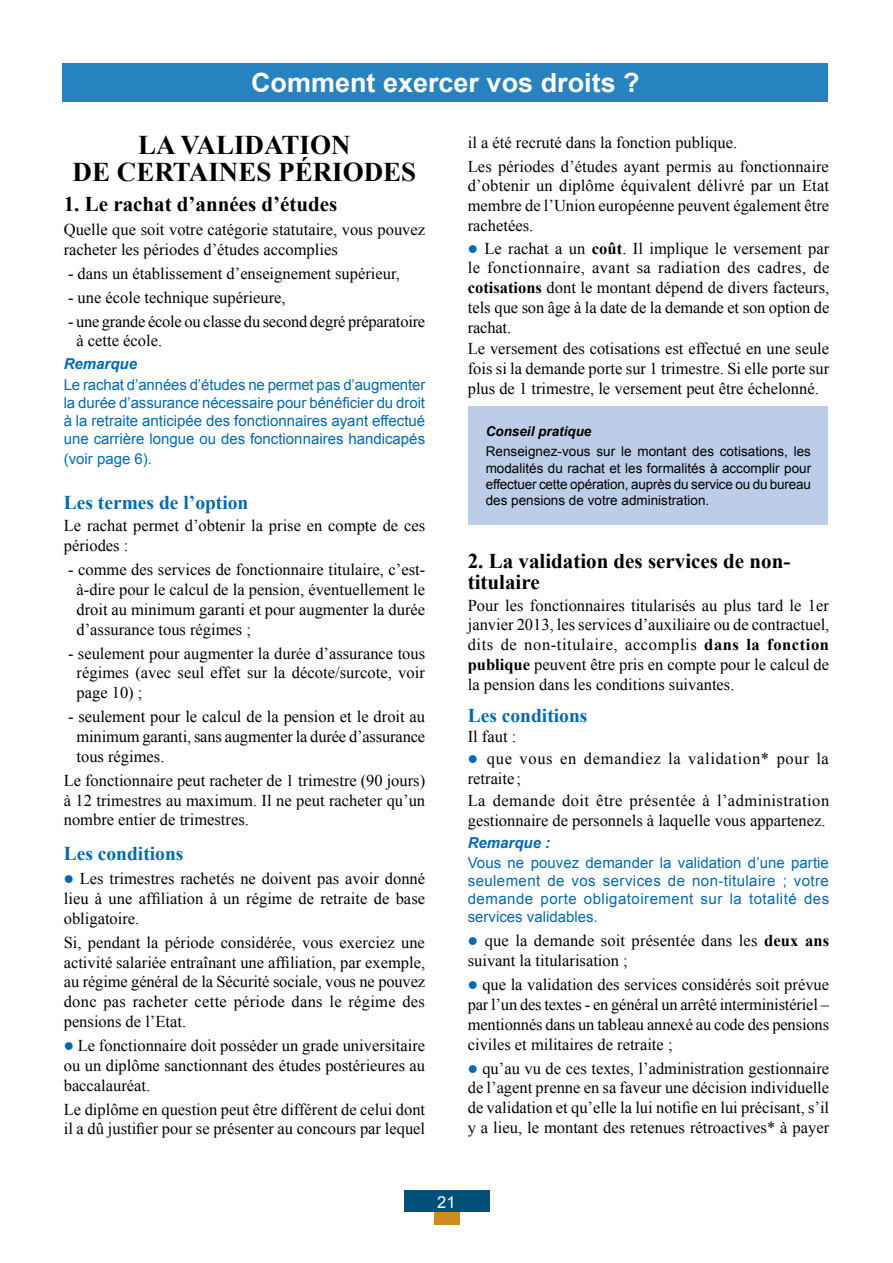
<style>
.page{position:relative;width:893px;height:1263px;background:#fff}
.page>*{position:absolute;margin:0;border:0;box-sizing:border-box;transform-origin:0 0}
.t1{font:700 27px/27px "Times New Roman";color:#000;text-align:center}
.t2{font:700 26.4px "Arial";color:#fff}
.t3{font:700 21px/21px "Times New Roman";color:#000}
.t4{font:700 19.5px "Times New Roman";color:#0069b2}
.t5{font:16.5px/19.8px "Times New Roman";color:#000;text-align:justify}
.t6{font:16.5px/19.8px "Times New Roman";letter-spacing:.04em;color:#000}
.t7{font:16.5px "Arial";color:#fff}
.t8{font:15px/18px "Arial";color:#0069b2;text-align:justify}
.t9{font:italic 700 15px "Arial";color:#0069b2}
.t10{font:13.5px/16.2px "Arial";color:#000;text-align:justify}
.t11{font:italic 700 13.5px "Arial";color:#000}
.s1{color:#0069b2}
.s2{font-weight:700}
</style>
<div class="page">
<div style="left:404px;top:1191px;width:85px;height:21px;background:#00507a"></div>
<div style="left:434px;top:1212px;width:25px;height:13px;background:#ce8c1e"></div>
<div style="left:63px;top:63px;width:765px;height:39px;background:#2782c0"></div>
<div style="left:469px;top:407px;width:359px;height:117px;background:#bdcde7"></div>
<h2 class="t2" style="left:251px;top:66px;width:390px">Comment exercer vos droits ?</h2>
<h1 class="t1" style="left:73px;top:131px;width:345px">LA VALIDATION<br>DE CERTAINES PÉRIODES</h1>
<p class="t3" style="left:64px;top:193px;width:275px">1. Le rachat d’années d’études</p>
<p class="t5" style="left:64px;top:219px;width:363px">Quelle que soit votre catégorie statutaire, vous pouvez racheter les périodes d’études accomplies</p>
<p class="t5" style="left:68px;top:263px;width:333px">- dans un établissement d’enseignement supérieur,</p>
<p class="t5" style="left:68px;top:287px;width:219px">- une école technique supérieure,</p>
<p class="t5" style="left:77px;top:311px;width:350px;text-indent:-8px">- une grande école ou classe du second degré préparatoire à cette école.</p>
<p class="t9" style="left:64px;top:354px;width:75px">Remarque</p>
<p class="t8" style="left:64px;top:376px;width:363px">Le rachat d’années d’études ne permet pas d’augmenter la durée d’assurance nécessaire pour bénéficier du droit à la retraite anticipée des fonctionnaires ayant effectué une carrière longue ou des fonctionnaires handicapés</p>
<p class="t8" style="left:64px;top:450px;width:90px">(voir page 6).</p>
<p class="t4" style="left:64px;top:489px;width:186px">Les termes de l’option</p>
<p class="t5" style="left:64px;top:516px;width:363px">Le rachat permet d’obtenir la prise en compte de ces périodes :</p>
<p class="t5" style="left:77px;top:559px;width:350px;text-indent:-8px">- comme des services de fonctionnaire titulaire, c’est&shy;à-dire pour le calcul de la pension, éventuellement le droit au minimum garanti et pour augmenter la durée d’assurance tous régimes ;</p>
<p class="t5" style="left:77px;top:643px;width:350px;text-indent:-8px">- seulement pour augmenter la durée d’assurance tous régimes (avec seul effet sur la décote/surcote, voir page 10) ;</p>
<p class="t5" style="left:77px;top:706px;width:350px;text-indent:-8px">- seulement pour le calcul de la pension et le droit au minimum garanti, sans augmenter la durée d’assurance tous régimes.</p>
<p class="t5" style="left:64px;top:770px;width:363px">Le fonctionnaire peut racheter de 1 trimestre (90 jours) à 12 trimestres au maximum. Il ne peut racheter qu’un nombre entier de trimestres.</p>
<p class="t4" style="left:64px;top:840px;width:121px">Les conditions</p>
<p class="t5" style="left:64px;top:868px;width:363px"><span class="s1">●</span> Les trimestres rachetés ne doivent pas avoir donné lieu à une affiliation à un régime de retraite de base obligatoire.</p>
<p class="t5" style="left:64px;top:932px;width:363px">Si, pendant la période considérée, vous exerciez une activité salariée entraînant une affiliation, par exemple, au régime général de la Sécurité sociale, vous ne pouvez donc pas racheter cette période dans le régime des pensions de l’Etat.</p>
<p class="t5" style="left:64px;top:1035px;width:363px"><span class="s1">●</span> Le fonctionnaire doit posséder un grade universitaire ou un diplôme sanctionnant des études postérieures au baccalauréat.</p>
<p class="t5" style="left:64px;top:1099px;width:363px">Le diplôme en question peut être différent de celui dont il a dû justifier pour se présenter au concours par lequel</p>
<p class="t5" style="left:468px;top:130px;width:363px;line-height:24px">il a été recruté dans la fonction publique.<br>Les périodes d’études ayant permis au fonctionnaire</p>
<p class="t5" style="left:468px;top:176px;width:363px">d’obtenir un diplôme équivalent délivré par un Etat membre de l’Union européenne peuvent également être rachetées.</p>
<p class="t5" style="left:468px;top:238px;width:363px"><span class="s1">●</span> Le rachat a un <span class="s2">coût</span>. Il implique le versement par le fonctionnaire, avant sa radiation des cadres, de <span class="s2">cotisations</span> dont le montant dépend de divers facteurs, tels que son âge à la date de la demande et son option de rachat.</p>
<p class="t5" style="left:468px;top:339px;width:363px">Le versement des cotisations est effectué en une seule fois si la demande porte sur 1 trimestre. Si elle porte sur plus de 1 trimestre, le versement peut être échelonné.</p>
<p class="t11" style="left:486px;top:422px;width:107px">Conseil pratique</p>
<p class="t10" style="left:486px;top:444px;width:327px">Renseignez-vous sur le montant des cotisations, les modalités du rachat et les formalités à accomplir pour effectuer cette opération, auprès du service ou du bureau des pensions de votre administration.</p>
<p class="t3" style="left:468px;top:550px;width:324px">2. La validation des services de non&shy;titulaire</p>
<p class="t5" style="left:468px;top:595px;width:363px">Pour les fonctionnaires titularisés au plus tard le 1er janvier 2013, les services d’auxiliaire ou de contractuel, dits de non-titulaire, accomplis <span class="s2">dans la fonction publique</span> peuvent être pris en compte pour le calcul de la pension dans les conditions suivantes.</p>
<p class="t4" style="left:468px;top:702px;width:121px">Les conditions</p>
<p class="t5" style="left:468px;top:727px;width:50px">Il faut :</p>
<p class="t6" style="left:468px;top:748px;width:363px"><span class="s1">●</span> que vous en demandiez la validation* pour la retraite;</p>
<p class="t5" style="left:468px;top:790px;width:363px">La demande doit être présentée à l’administration gestionnaire de personnels à laquelle vous appartenez.</p>
<p class="t9" style="left:468px;top:833px;width:84px">Remarque :</p>
<p class="t8" style="left:468px;top:854px;width:363px">Vous ne pouvez demander la validation d’une partie seulement de vos services de non-titulaire ; votre demande porte obligatoirement sur la totalité des services validables.</p>
<p class="t5" style="left:468px;top:931px;width:363px"><span class="s1">●</span> que la demande soit présentée dans les <span class="s2">deux ans </span>suivant la titularisation ;</p>
<p class="t5" style="left:468px;top:974px;width:363px"><span class="s1">●</span> que la validation des services considérés soit prévue par l’un des textes - en général un arrêté interministériel – mentionnés dans un tableau annexé au code des pensions civiles et militaires de retraite ;</p>
<p class="t5" style="left:468px;top:1058px;width:363px"><span class="s1">●</span> qu’au vu de ces textes, l’administration gestionnaire de l’agent prenne en sa faveur une décision individuelle de validation et qu’elle la lui notifie en lui précisant, s’il y a lieu, le montant des retenues rétroactives* à payer</p>
<p class="t7" style="left:437px;top:1191px;width:20px">21</p>
</div>
